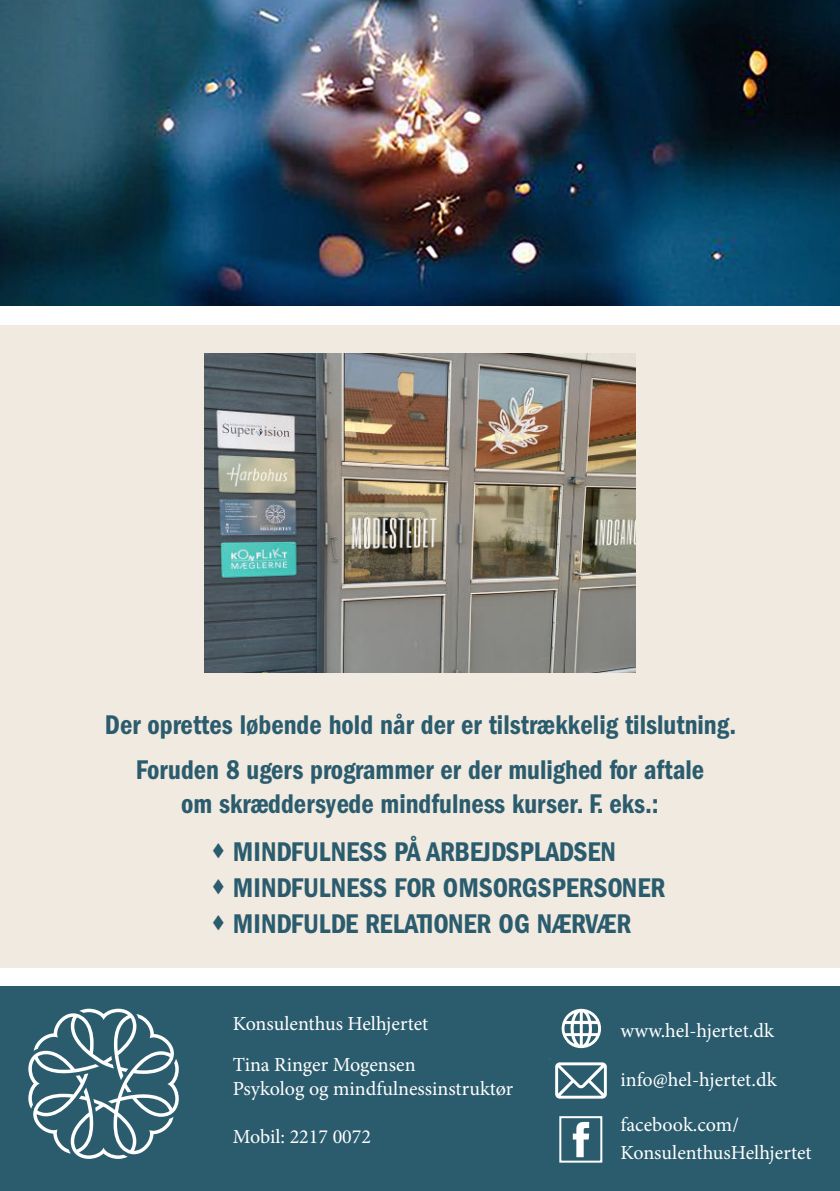
<style>
.page{position:relative;width:840px;height:1191px;background:#fff}
.page>*{position:absolute;margin:0;border:0;box-sizing:border-box;transform-origin:0 0}
.t1{font:28px/45.4px "Franklin Gothic LT Pro Cn Dm";color:#2b5c6e;text-align:center;scale:.96 1}
.t2{font:28px "Franklin Gothic LT Pro Cn Dm";color:#2b5c6e}
.t3{font:20px/28px "Minion Pro";color:#fff}
</style>
<div class="page">
<div style="left:0;top:325px;width:839px;height:642px;background:#f1eae0"></div>
<img style="left:0;top:0;width:839px;height:305px">
<img style="left:205px;top:353px;width:430px;height:319px">
<div style="left:0;top:986px;width:839px;height:205px;background:#2b5c6e"></div>
<svg style="left:572px;top:1121px;width:16px;height:36px"></svg>
<div style="left:559px;top:1116px;width:43px;height:46px;border:2px solid #fff"></div>
<svg style="left:549px;top:1008px;width:57px;height:90px"></svg>
<svg style="left:28px;top:1008px;width:151px;height:150px"></svg>
<h1 class="t1" style="left:105px;top:701px;width:659px">Der oprettes løbende hold når der er tilstrækkelig tilslutning.<br>Foruden 8 ugers programmer er der mulighed for aftale</h1>
<h1 class="t1" style="left:181px;top:780px;width:498px">om skræddersyede mindfulness kurser. F. eks.:</h1>
<h1 class="t2" style="left:211px;top:835px;width:406px">• MINDFULNESS PÅ ARBEJDSPLADSEN</h1>
<h1 class="t2" style="left:211px;top:871px;width:455px">• MINDFULNESS FOR OMSORGSPERSONER</h1>
<h1 class="t2" style="left:211px;top:907px;width:421px">• MINDFULDE RELATIONER OG NÆRVÆR</h1>
<p class="t3" style="left:232px;top:1005px;width:197px;line-height:41px">Konsulenthus Helhjertet<br>Tina Ringer Mogensen</p>
<p class="t3" style="left:232px;top:1076px;width:282px">Psykolog og mindfulnessinstruktør</p>
<p class="t3" style="left:232px;top:1124px;width:140px">Mobil: 2217 0072</p>
<p class="t3" style="left:620px;top:1018px;width:155px">www.hel-hjertet.dk</p>
<p class="t3" style="left:620px;top:1067px;width:157px">info@hel-hjertet.dk</p>
<p class="t3" style="left:620px;top:1112px;width:192px">facebook.com/<br>KonsulenthusHelhjertet</p>
</div>
